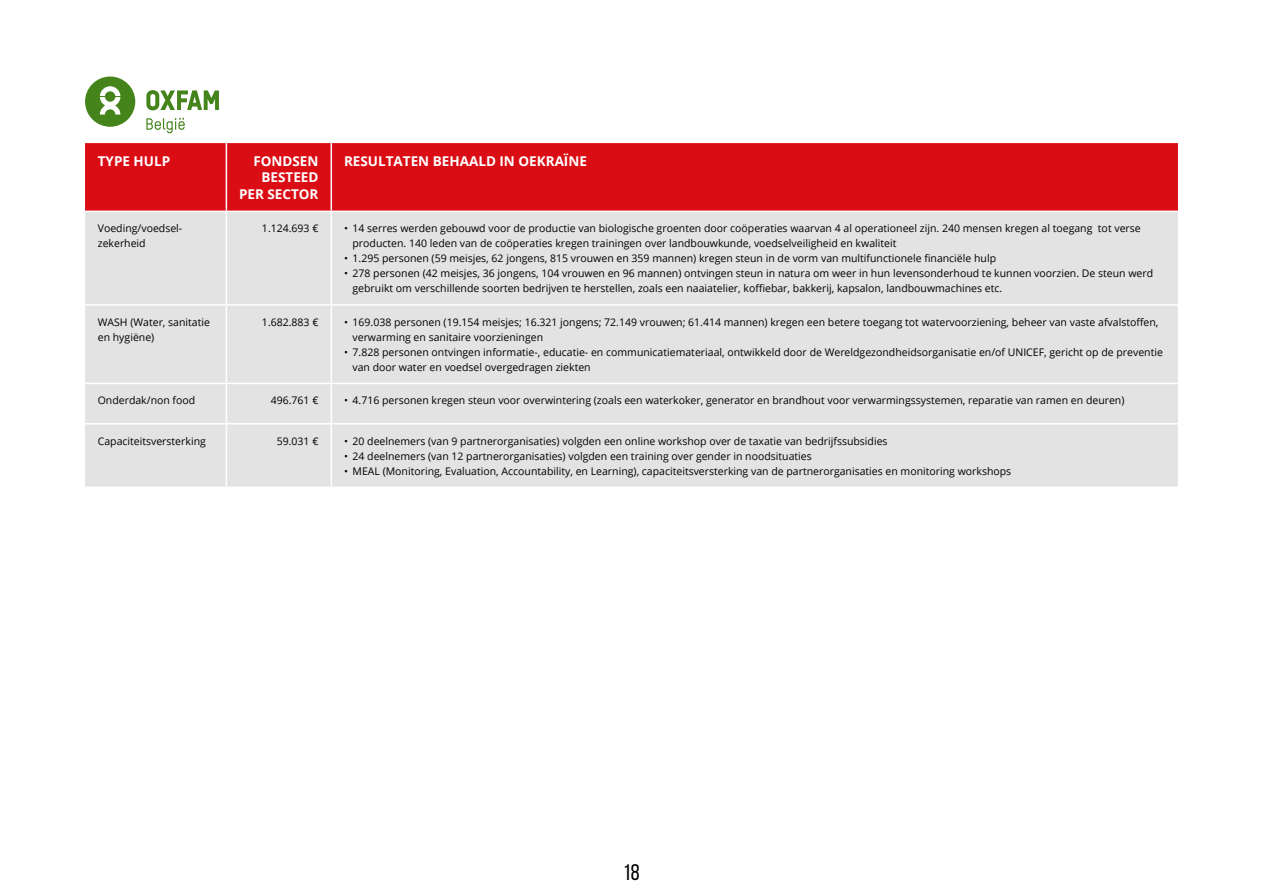
<style>
.page{position:relative;width:1263px;height:893px;background:#fff}
.page>*{position:absolute;margin:0;border:0;box-sizing:border-box;transform-origin:0 0}
.t1{font:22.5px "Bebas Neue";color:#000}
.t2{font:700 13.5px/16.2px "Open Sans";color:#fff;text-align:right}
.t3{font:10.5px/15px "Open Sans";color:#000}
</style>
<div class="page">
<svg style="left:85px;top:77px;width:50px;height:50px"></svg>
<svg style="left:146px;top:90px;width:73px;height:20px"></svg>
<svg style="left:146px;top:118px;width:39px;height:15px"></svg>
<div style="left:85px;top:143px;width:1093px;height:68px;background:#da0d15"></div>
<div style="left:85px;top:212px;width:1093px;height:275px;background:#e3e3e3"></div>
<hr style="left:226px;top:143px;width:1px;height:68px;background:#fff">
<hr style="left:331px;top:143px;width:1px;height:68px;background:#fff">
<hr style="left:226px;top:212px;width:1px;height:92px;background:#fff">
<hr style="left:331px;top:212px;width:1px;height:92px;background:#fff">
<hr style="left:226px;top:306px;width:1px;height:77px;background:#fff">
<hr style="left:331px;top:306px;width:1px;height:77px;background:#fff">
<hr style="left:226px;top:384px;width:1px;height:39px;background:#fff">
<hr style="left:331px;top:384px;width:1px;height:39px;background:#fff">
<hr style="left:226px;top:424px;width:1px;height:63px;background:#fff">
<hr style="left:331px;top:424px;width:1px;height:63px;background:#fff">
<hr style="left:85px;top:304px;width:141px;height:2px;background:#fff">
<hr style="left:226px;top:304px;width:105px;height:2px;background:#fff">
<hr style="left:331px;top:304px;width:847px;height:2px;background:#fff">
<hr style="left:85px;top:383px;width:141px;height:1px;background:#fff">
<hr style="left:226px;top:383px;width:105px;height:1px;background:#fff">
<hr style="left:331px;top:383px;width:847px;height:1px;background:#fff">
<hr style="left:85px;top:423px;width:141px;height:1px;background:#fff">
<hr style="left:226px;top:423px;width:105px;height:1px;background:#fff">
<hr style="left:331px;top:423px;width:847px;height:1px;background:#fff">
<p class="t2" style="left:98px;top:153px;width:74px">TYPE HULP</p>
<p class="t2" style="left:239px;top:153px;width:81px">FONDSEN<br>BESTEED<br>PER SECTOR</p>
<p class="t2" style="left:344px;top:153px;width:244px">RESULTATEN BEHAALD IN OEKRAÏNE</p>
<p class="t3" style="left:98px;top:221px;width:86px">Voeding/voedsel&shy;zekerheid</p>
<p class="t3" style="left:262px;top:221px;width:58px">1.124.693 €</p>
<p class="t3" style="left:353px;top:221px;width:790px;text-indent:-9px">• 14 serres werden gebouwd voor de productie van biologische groenten door coöperaties waarvan 4 al operationeel zijn. 240 mensen kregen al toegang tot verse producten. 140 leden van de coöperaties kregen trainingen over landbouwkunde, voedselveiligheid en kwaliteit</p>
<p class="t3" style="left:344px;top:251px;width:653px">• 1.295 personen (59 meisjes, 62 jongens, 815 vrouwen en 359 mannen) kregen steun in de vorm van multifunctionele financiële hulp</p>
<p class="t3" style="left:353px;top:266px;width:802px;text-indent:-9px">• 278 personen (42 meisjes, 36 jongens, 104 vrouwen en 96 mannen) ontvingen steun in natura om weer in hun levensonderhoud te kunnen voorzien. De steun werd gebruikt om verschillende soorten bedrijven te herstellen, zoals een naaiatelier, koffiebar, bakkerij, kapsalon, landbouwmachines etc.</p>
<p class="t3" style="left:98px;top:314px;width:114px">WASH (Water, sanitatie en hygiëne)</p>
<p class="t3" style="left:262px;top:314px;width:58px">1.682.883 €</p>
<p class="t3" style="left:353px;top:314px;width:807px;text-indent:-9px">• 169.038 personen (19.154 meisjes; 16.321 jongens; 72.149 vrouwen; 61.414 mannen) kregen een betere toegang tot watervoorziening, beheer van vaste afvalstoffen, verwarming en sanitaire voorzieningen</p>
<p class="t3" style="left:353px;top:344px;width:812px;text-indent:-9px">• 7.828 personen ontvingen informatie-, educatie- en communicatiemateriaal, ontwikkeld door de Wereldgezondheidsorganisatie en/of UNICEF, gericht op de preventie van door water en voedsel overgedragen ziekten</p>
<p class="t3" style="left:98px;top:393px;width:99px">Onderdak/non food</p>
<p class="t3" style="left:271px;top:393px;width:49px">496.761 €</p>
<p class="t3" style="left:344px;top:393px;width:782px">• 4.716 personen kregen steun voor overwintering (zoals een waterkoker, generator en brandhout voor verwarmingssystemen, reparatie van ramen en deuren)</p>
<p class="t3" style="left:98px;top:433px;width:110px">Capaciteitsversterking</p>
<p class="t3" style="left:277px;top:433px;width:43px">59.031 €</p>
<p class="t3" style="left:344px;top:433px;width:545px">• 20 deelnemers (van 9 partnerorganisaties) volgden een online workshop over de taxatie van bedrijfssubsidies</p>
<p class="t3" style="left:344px;top:448px;width:469px">• 24 deelnemers (van 12 partnerorganisaties) volgden een training over gender in noodsituaties</p>
<p class="t3" style="left:344px;top:463px;width:669px">• MEAL (Monitoring, Evaluation, Accountability, en Learning), capaciteitsversterking van de partnerorganisaties en monitoring workshops</p>
<h1 class="t1" style="left:623px;top:860px;width:18px">18</h1>
</div>
